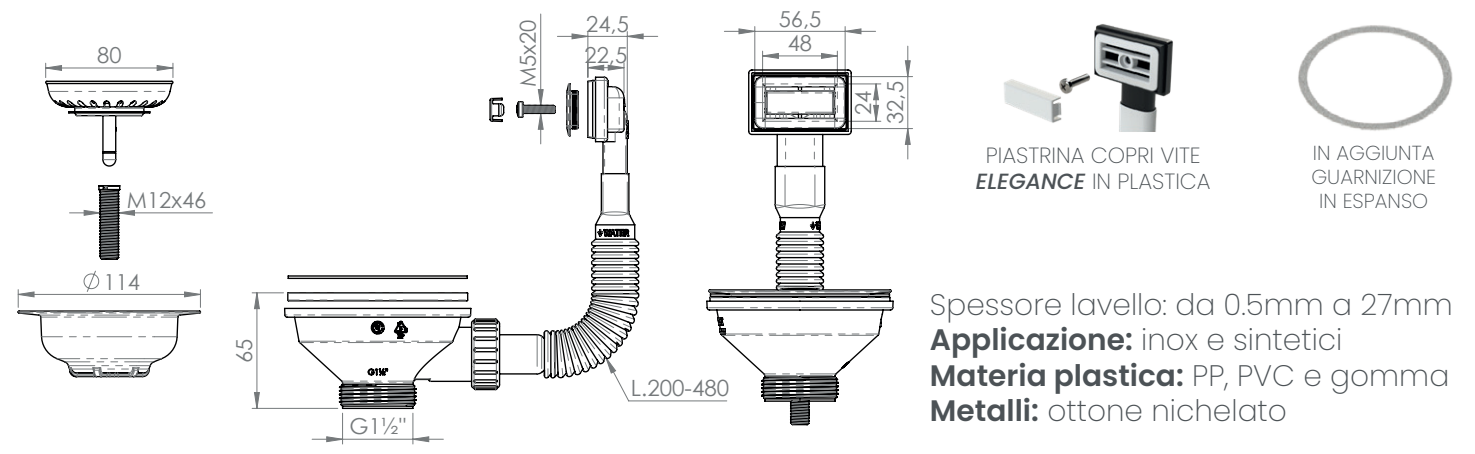
<style>
.page{position:relative;width:1475px;height:454px;background:#fff}
.page>*{position:absolute;margin:0;border:0;box-sizing:border-box;transform-origin:0 0}
.t1{font:200 29.6px/35.6px "Poppins";color:#4c5256}
.t2{font:22.4px "Century Gothic";color:#75797b}
.t3{font:22px/31.6px "Century Gothic";color:#75797b;text-align:center}
.t4{font:200 22px/26.4px "Poppins";color:#4c5256;text-align:center}
.t5{font:200 20.4px/24.4px "Poppins";color:#4c5256;text-align:center}
.s1{font-weight:500;font-style:italic}
.s2{font-weight:600}
</style>
<div class="page">
<hr style="left:342px;top:413px;width:1px;height:31px;background:#75797b">
<hr style="left:412px;top:413px;width:1px;height:31px;background:#75797b">
<hr style="left:312px;top:438px;width:30px;height:1px;background:#75797b">
<hr style="left:413px;top:438px;width:30px;height:1px;background:#75797b">
<hr style="left:754px;top:27px;width:1px;height:53px;background:#75797b">
<hr style="left:844px;top:27px;width:1px;height:53px;background:#75797b">
<hr style="left:540px;top:14px;width:1px;height:91px;background:#75797b">
<hr style="left:841px;top:76px;width:71px;height:1px;background:#75797b">
<hr style="left:841px;top:128px;width:71px;height:1px;background:#75797b">
<svg style="left:326px;top:435px;width:103px;height:7px"></svg>
<svg style="left:45px;top:63px;width:129px;height:13px"></svg>
<svg style="left:40px;top:76px;width:478px;height:333px"></svg>
<svg style="left:499px;top:104px;width:3px;height:12px"></svg>
<svg style="left:491px;top:98px;width:1px;height:23px"></svg>
<svg style="left:495px;top:319px;width:2px;height:70px"></svg>
<svg style="left:83px;top:186px;width:52px;height:73px"></svg>
<svg style="left:103px;top:159px;width:13px;height:1px"></svg>
<svg style="left:76px;top:115px;width:66px;height:1px"></svg>
<svg style="left:49px;top:91px;width:121px;height:1px"></svg>
<svg style="left:75px;top:101px;width:72px;height:8px"></svg>
<svg style="left:154px;top:101px;width:7px;height:2px"></svg>
<svg style="left:56px;top:101px;width:6px;height:2px"></svg>
<svg style="left:17px;top:269px;width:184px;height:48px"></svg>
<svg style="left:42px;top:336px;width:135px;height:1px"></svg>
<svg style="left:57px;top:358px;width:105px;height:19px"></svg>
<svg style="left:288px;top:292px;width:179px;height:8px"></svg>
<svg style="left:285px;top:314px;width:191px;height:92px"></svg>
<svg style="left:518px;top:28px;width:393px;height:397px"></svg>
<img style="left:1298px;top:25px;width:155px;height:106px">
<img style="left:1004px;top:24px;width:169px;height:108px">
<p class="t3" style="left:97px;top:39px;width:26px">80</p>
<p class="t3" style="left:127px;top:184px;width:81px">M12x46</p>
<p class="t3" style="left:103px;top:265px;width:38px">114</p>
<p class="t3" style="left:228px;top:362px;width:26px;rotate:-90deg">65</p>
<p class="t3" style="left:349px;top:410px;width:58px">G1½"</p>
<p class="t3" style="left:512px;top:87px;width:69px;rotate:-90deg">M5x20</p>
<p class="t3" style="left:586px;top:7px;width:44px">24,5</p>
<p class="t3" style="left:584px;top:39px;width:44px">22,5</p>
<p class="t2" style="left:630px;top:372px;width:100px">L.200-480</p>
<p class="t3" style="left:778px;top:2px;width:44px">56,5</p>
<p class="t3" style="left:787px;top:27px;width:26px">48</p>
<p class="t3" style="left:847px;top:124px;width:44px;rotate:-90deg">24<br>32,5</p>
<p class="t4" style="left:975px;top:142px;width:236px">PIASTRINA COPRI VITE<br><span class="s1">ELEGANCE</span> IN PLASTICA</p>
<p class="t5" style="left:1311px;top:140px;width:126px">IN AGGIUNTA<br>GUARNIZIONE<br>IN ESPANSO</p>
<p class="t1" style="left:929px;top:286px;width:524px">Spessore lavello: da 0.5mm a 27mm<br><span class="s2">Applicazione:</span> inox e sintetici<br><span class="s2">Materia plastica:</span> PP, PVC e gomma<br><span class="s2">Metalli:</span> ottone nichelato</p>
</div>
